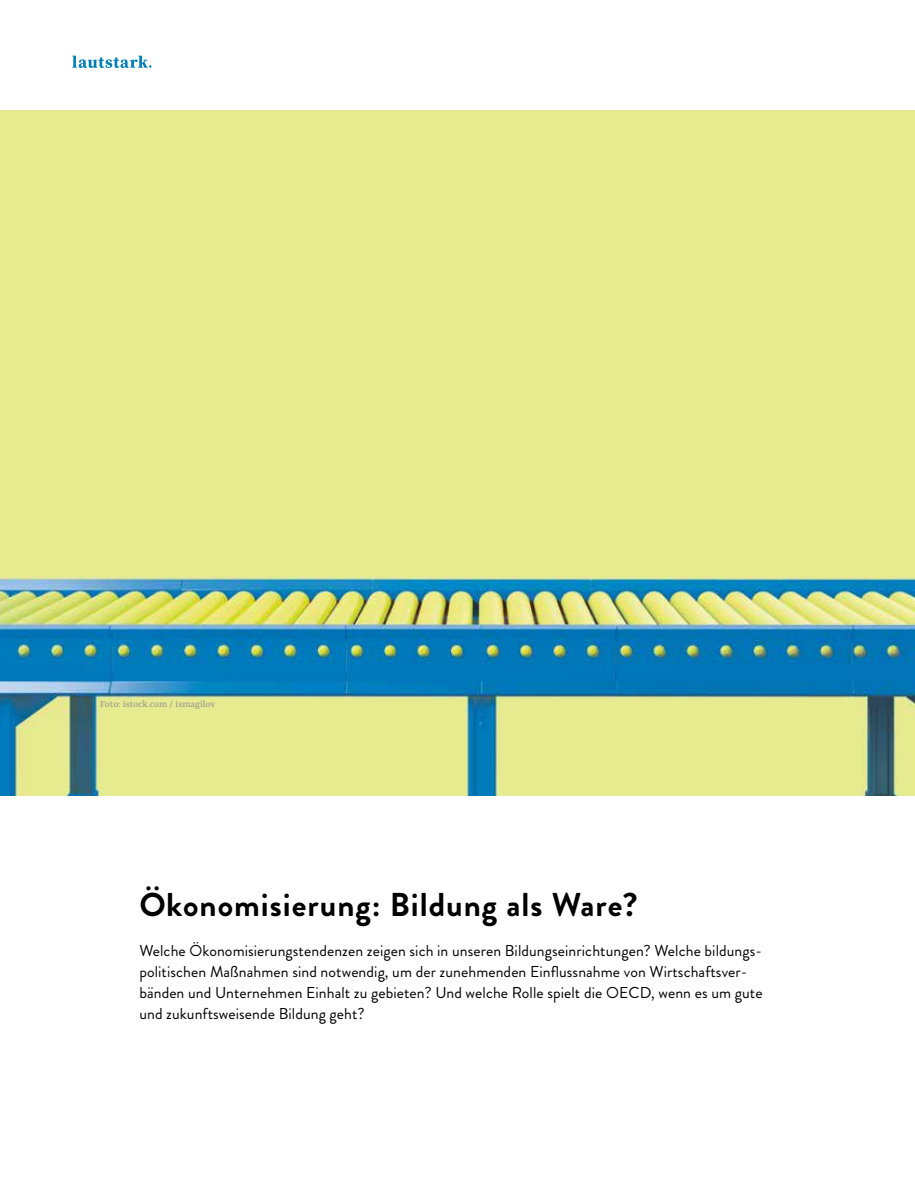
<style>
.page{position:relative;width:915px;height:1191px;background:#fff}
.page>*{position:absolute;margin:0;border:0;box-sizing:border-box;transform-origin:0 0}
.t1{font:700 33px "Brandon Grotesque";letter-spacing:.03em;color:#000}
.t2{font:15.75px/21px "Brandon Grotesque";letter-spacing:.005em;color:#000}
.t3{font:10.5px "Yrsa";color:#959593}
</style>
<div class="page">
<svg style="left:72px;top:56px;width:79px;height:12px"></svg>
<img style="left:0;top:111px;width:914px;height:684px">
<p class="t3" style="left:100px;top:697px;width:117px">Foto: istock.com / ismagilov</p>
<h1 class="t1" style="left:139px;top:881px;width:499px">Ökonomisierung: Bildung als Ware?</h1>
<p class="t2" style="left:139px;top:940px;width:624px">Welche Ökonomisierungstendenzen zeigen sich in unseren Bildungseinrichtungen? Welche bildungs&shy;politischen Maßnahmen sind notwendig, um der zunehmenden Einflussnahme von Wirtschaftsver&shy;bänden und Unternehmen Einhalt zu gebieten? Und welche Rolle spielt die OECD, wenn es um gute und zukunftsweisende Bildung geht?</p>
</div>
